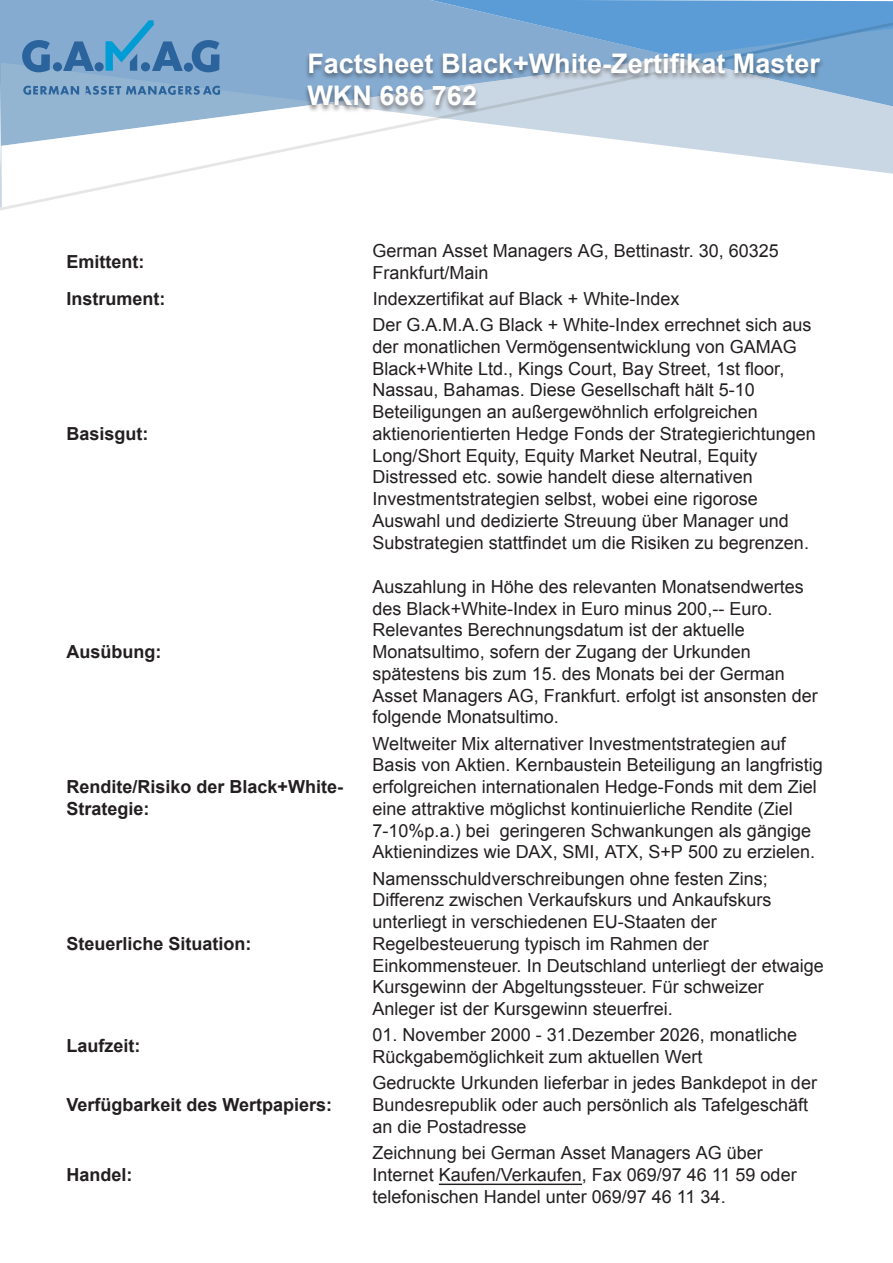
<style>
.page{position:relative;width:893px;height:1263px;background:#fff}
.page>*{position:absolute;margin:0;border:0;box-sizing:border-box;transform-origin:0 0}
.t1{font:700 27px/32.4px "Arial";color:#fff}
.t2{font:18px/21.8px "Arial";color:#231f20}
.t3{font:700 18px/21.8px "Arial";color:#231f20}
</style>
<div class="page">
<hr style="left:439px;top:1183px;width:143px;height:2px;background:#231f20">
<div style="left:0;top:0;width:216px;height:20px;background:#85abd1"></div>
<div style="left:675px;top:0;width:218px;height:22px;background:#5c9cd6"></div>
<svg style="left:706px;top:106px;width:187px;height:68px;fill:#c9d6e3"></svg>
<svg style="left:675px;top:22px;width:218px;height:84px;background:#6da3d3"></svg>
<svg style="left:444px;top:113px;width:262px;height:38px;fill:#c9d6e3"></svg>
<svg style="left:216px;top:0;width:459px;height:53px;background:#74a5d3"></svg>
<svg style="left:0;top:20px;width:444px;height:191px"></svg>
<div style="left:303px;top:53px;width:522px;height:60px;background:#231f20;opacity:.5"></div>
<p class="t1" style="left:307px;top:47px;width:514px">Factsheet Black+White-Zertifikat Master<br>WKN 686 762</p>
<p class="t3" style="left:66px;top:251px;width:80px">Emittent:</p>
<p class="t2" style="left:373px;top:239px;width:408px">German Asset Managers AG, Bettinastr. 30, 60325<br>Frankfurt/Main</p>
<p class="t3" style="left:66px;top:288px;width:101px">Instrument:</p>
<p class="t2" style="left:373px;top:287px;width:308px">Indexzertifikat auf Black + White-Index</p>
<p class="t3" style="left:66px;top:423px;width:84px">Basisgut:</p>
<p class="t3" style="left:66px;top:641px;width:96px">Ausübung:</p>
<p class="t3" style="left:66px;top:776px;width:278px">Rendite/Risiko der Black+White-<br>Strategie:</p>
<p class="t3" style="left:66px;top:933px;width:187px">Steuerliche Situation:</p>
<p class="t2" style="left:373px;top:314px;width:445px">Der G.A.M.A.G Black + White-Index errechnet sich aus der monatlichen Vermögensentwicklung von GAMAG Black+White Ltd., Kings Court, Bay Street, 1st floor, Nassau, Bahamas. Diese Gesellschaft hält 5-10<br>Beteiligungen an außergewöhnlich erfolgreichen aktienorientierten Hedge Fonds der Strategierichtungen Long/Short Equity, Equity Market Neutral, Equity Distressed etc. sowie handelt diese alternativen Investmentstrategien selbst, wobei eine rigorose Auswahl und dedizierte Streuung über Manager und Substrategien stattfindet um die Risiken zu begrenzen.</p>
<p class="t2" style="left:373px;top:575px;width:447px">Auszahlung in Höhe des relevanten Monatsendwertes des Black+White-Index in Euro minus 200,-- Euro.<br>Relevantes Berechnungsdatum ist der aktuelle Monatsultimo, sofern der Zugang der Urkunden spätestens bis zum 15. des Monats bei der German Asset Managers AG, Frankfurt. erfolgt ist ansonsten der folgende Monatsultimo.</p>
<p class="t2" style="left:373px;top:732px;width:452px">Weltweiter Mix alternativer Investmentstrategien auf Basis von Aktien. Kernbaustein Beteiligung an langfristig erfolgreichen internationalen Hedge-Fonds mit dem Ziel eine attraktive möglichst kontinuierliche Rendite (Ziel 7-10%p.a.) bei geringeren Schwankungen als gängige Aktienindizes wie DAX, SMI, ATX, S+P 500 zu erzielen.</p>
<p class="t2" style="left:373px;top:867px;width:453px">Namensschuldverschreibungen ohne festen Zins; Differenz zwischen Verkaufskurs und Ankaufskurs unterliegt in verschiedenen EU-Staaten der Regelbesteuerung typisch im Rahmen der Einkommensteuer. In Deutschland unterliegt der etwaige Kursgewinn der Abgeltungssteuer. Für schweizer Anleger ist der Kursgewinn steuerfrei.</p>
<p class="t3" style="left:66px;top:1035px;width:75px">Laufzeit:</p>
<p class="t2" style="left:373px;top:1024px;width:426px">01. November 2000 - 31.Dezember 2026, monatliche<br>Rückgabemöglichkeit zum aktuellen Wert</p>
<p class="t3" style="left:66px;top:1094px;width:267px">Verfügbarkeit des Wertpapiers:</p>
<p class="t2" style="left:373px;top:1072px;width:446px">Gedruckte Urkunden lieferbar in jedes Bankdepot in der<br>Bundesrepublik oder auch persönlich als Tafelgeschäft an die Postadresse</p>
<p class="t3" style="left:66px;top:1164px;width:67px">Handel:</p>
<p class="t2" style="left:373px;top:1142px;width:426px">Zeichnung bei German Asset Managers AG über<br>Internet Kaufen/Verkaufen, Fax 069/97 46 11 59 oder telefonischen Handel unter 069/97 46 11 34.</p>
</div>
